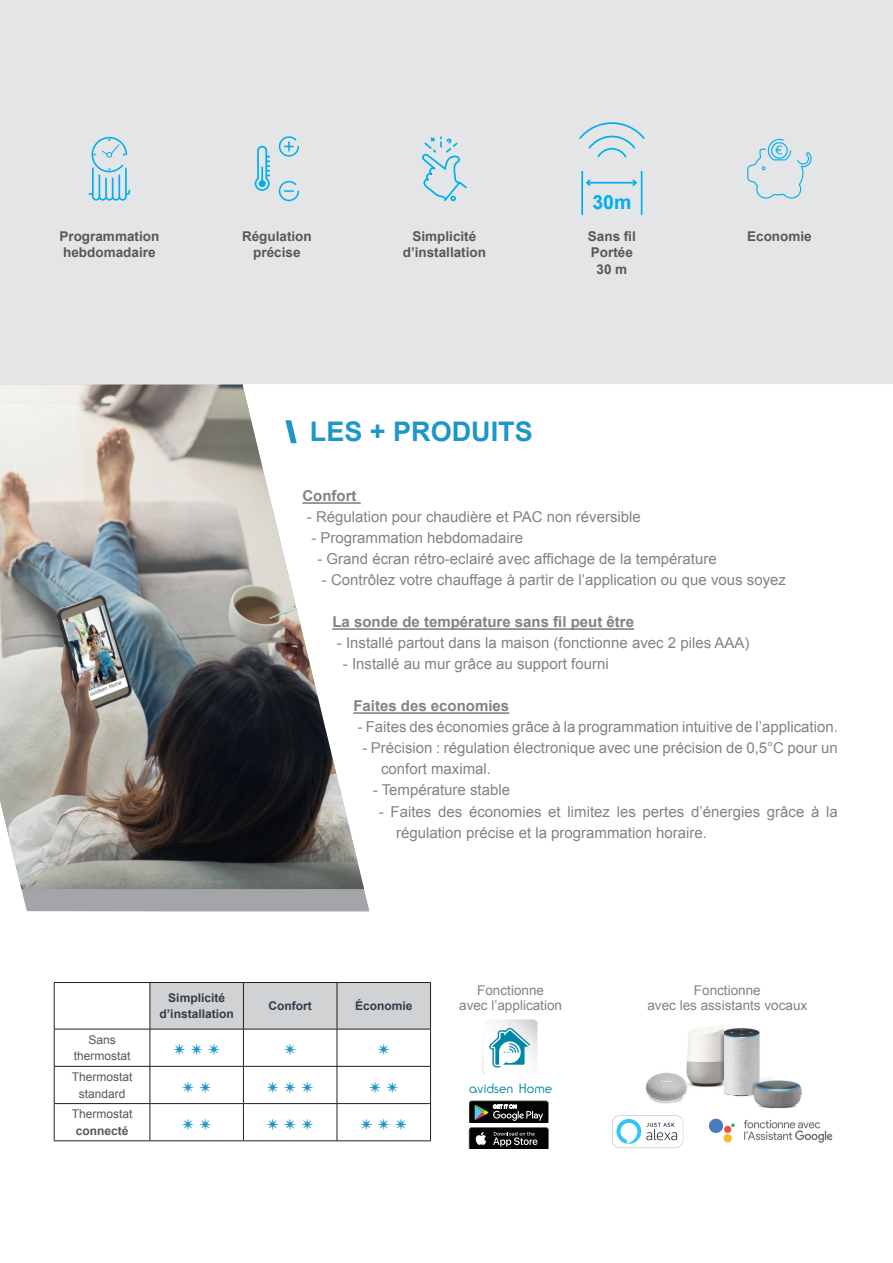
<style>
.page{position:relative;width:893px;height:1263px;background:#fff}
.page>*{position:absolute;margin:0;border:0;box-sizing:border-box;transform-origin:0 0}
.t1{font:700 27px "Arial";color:#1d96c9}
.t2{font:21px "Minion Pro";color:#1d96c9}
.t3{font:700 19.5px "Arial";color:#00aeef}
.t4{font:15px/21px "Arial";color:#808285}
.t5{font:700 15px "Arial";color:#808285}
.t6{font:700 13.5px/16.2px "Arial";color:#57585a;text-align:center}
.t7{font:13.5px/15px "Arial";color:#808285;text-align:center}
.t8{font:300 13.5px "Ronda IT Cby BT";color:#0088a0}
.t9{font:12px/16.5px "Arial";color:#57585a;text-align:center}
.t10{font:700 12px/16.5px "Arial";color:#323d49;text-align:center}
.t11{font:700 12px "Arial";color:#57585a}
.s1{font-weight:900}
</style>
<div class="page">
<hr style="left:332px;top:628px;width:302px;height:2px;background:#808285">
<hr style="left:353px;top:712px;width:156px;height:2px;background:#808285">
<svg style="left:21px;top:628px;width:348px;height:283px;fill:#a4a5a9"></svg>
<img style="left:0;top:384px;width:364px;height:505px">
<div style="left:0;top:0;width:893px;height:384px;background:#e4e5e7"></div>
<img style="left:0;top:384px;width:242px;height:1px">
<svg style="left:482px;top:1019px;width:57px;height:56px"></svg>
<img style="left:482px;top:1019px;width:54px;height:53px">
<svg style="left:483px;top:1020px;width:54px;height:54px"></svg>
<svg style="left:469px;top:1101px;width:80px;height:48px;background:#414341"></svg>
<img style="left:686px;top:1026px;width:74px;height:43px">
<img style="left:645px;top:1069px;width:79px;height:35px">
<img style="left:724px;top:1069px;width:78px;height:27px">
<svg style="left:612px;top:1115px;width:71px;height:33px"></svg>
<img style="left:708px;top:1118px;width:125px;height:25px">
<img style="left:684px;top:1096px;width:117px;height:13px">
<svg style="left:422px;top:135px;width:46px;height:68px;background:#c6dde7"></svg>
<svg style="left:578px;top:121px;width:68px;height:38px;background:#cbdfe7"></svg>
<hr style="left:641px;top:172px;width:1px;height:42px;background:#00aeef">
<hr style="left:581px;top:172px;width:2px;height:42px;background:#00aeef">
<hr style="left:588px;top:182px;width:47px;height:2px;background:#00aeef">
<svg style="left:586px;top:180px;width:5px;height:6px"></svg>
<svg style="left:632px;top:180px;width:5px;height:6px"></svg>
<svg style="left:89px;top:137px;width:41px;height:64px;background:#b7dae8"></svg>
<svg style="left:255px;top:146px;width:15px;height:45px"></svg>
<svg style="left:279px;top:136px;width:20px;height:21px"></svg>
<svg style="left:279px;top:181px;width:20px;height:20px"></svg>
<svg style="left:747px;top:139px;width:65px;height:60px;background:#cfdfe7"></svg>
<div style="left:151px;top:983px;width:279px;height:46px;background:#d1d2d4"></div>
<hr style="left:54px;top:1029px;width:96px;height:1px;background:#231f20">
<hr style="left:150px;top:1029px;width:93px;height:1px;background:#231f20">
<hr style="left:243px;top:1029px;width:94px;height:1px;background:#231f20">
<hr style="left:337px;top:1029px;width:94px;height:1px;background:#231f20">
<hr style="left:54px;top:1066px;width:96px;height:1px;background:#231f20">
<hr style="left:150px;top:1066px;width:93px;height:1px;background:#231f20">
<hr style="left:243px;top:1066px;width:94px;height:1px;background:#231f20">
<hr style="left:337px;top:1066px;width:94px;height:1px;background:#231f20">
<hr style="left:54px;top:1103px;width:96px;height:1px;background:#231f20">
<hr style="left:150px;top:1103px;width:93px;height:1px;background:#231f20">
<hr style="left:243px;top:1103px;width:94px;height:1px;background:#231f20">
<hr style="left:337px;top:1103px;width:94px;height:1px;background:#231f20">
<hr style="left:54px;top:982px;width:96px;height:1px;background:#231f20">
<hr style="left:54px;top:983px;width:1px;height:46px;background:#231f20">
<hr style="left:150px;top:982px;width:93px;height:1px;background:#231f20">
<hr style="left:150px;top:983px;width:1px;height:46px;background:#231f20">
<hr style="left:243px;top:982px;width:94px;height:1px;background:#231f20">
<hr style="left:243px;top:983px;width:1px;height:46px;background:#231f20">
<hr style="left:337px;top:982px;width:94px;height:1px;background:#231f20">
<hr style="left:337px;top:983px;width:1px;height:46px;background:#231f20">
<hr style="left:430px;top:983px;width:1px;height:46px;background:#231f20">
<hr style="left:54px;top:1029px;width:1px;height:37px;background:#231f20">
<hr style="left:150px;top:1029px;width:1px;height:37px;background:#231f20">
<hr style="left:243px;top:1029px;width:1px;height:37px;background:#231f20">
<hr style="left:337px;top:1029px;width:1px;height:37px;background:#231f20">
<hr style="left:430px;top:1029px;width:1px;height:37px;background:#231f20">
<hr style="left:54px;top:1066px;width:1px;height:37px;background:#231f20">
<hr style="left:150px;top:1066px;width:1px;height:37px;background:#231f20">
<hr style="left:243px;top:1066px;width:1px;height:37px;background:#231f20">
<hr style="left:337px;top:1066px;width:1px;height:37px;background:#231f20">
<hr style="left:430px;top:1066px;width:1px;height:37px;background:#231f20">
<hr style="left:54px;top:1104px;width:1px;height:36px;background:#231f20">
<hr style="left:150px;top:1104px;width:1px;height:36px;background:#231f20">
<hr style="left:243px;top:1104px;width:1px;height:36px;background:#231f20">
<hr style="left:337px;top:1104px;width:1px;height:36px;background:#231f20">
<hr style="left:430px;top:1104px;width:1px;height:36px;background:#231f20">
<hr style="left:54px;top:1140px;width:96px;height:1px;background:#231f20">
<hr style="left:150px;top:1140px;width:93px;height:1px;background:#231f20">
<hr style="left:243px;top:1140px;width:94px;height:1px;background:#231f20">
<hr style="left:337px;top:1140px;width:94px;height:1px;background:#231f20">
<h3 class="t3" style="left:592px;top:189px;width:41px">30m</h3>
<p class="t6" style="left:403px;top:229px;width:85px">Simplicité d’installation</p>
<p class="t6" style="left:588px;top:229px;width:50px">Sans fil<br>Portée<br>30 m</p>
<p class="t6" style="left:59px;top:229px;width:101px;text-align:left">Programmation hebdomadaire</p>
<p class="t6" style="left:242px;top:229px;width:71px">Régulation précise</p>
<p class="t6" style="left:747px;top:229px;width:66px">Economie</p>
<h1 class="t1" style="left:287px;top:414px;width:247px"><span class="s1">\</span> LES + PRODUITS</h1>
<p class="t5" style="left:302px;top:486px;width:56px">Confort</p>
<p class="t4" style="left:307px;top:507px;width:336px">- Régulation pour chaudière et PAC non réversible</p>
<p class="t4" style="left:311px;top:528px;width:213px">- Programmation hebdomadaire</p>
<p class="t4" style="left:317px;top:549px;width:401px">- Grand écran rétro-eclairé avec affichage de la température</p>
<p class="t4" style="left:322px;top:570px;width:466px">- Contrôlez votre chauffage à partir de l’application ou que vous soyez</p>
<p class="t5" style="left:332px;top:612px;width:303px">La sonde de température sans fil peut être</p>
<p class="t4" style="left:337px;top:633px;width:414px">- Installé partout dans la maison (fonctionne avec 2 piles AAA)</p>
<p class="t4" style="left:343px;top:654px;width:267px">- Installé au mur grâce au support fourni</p>
<p class="t5" style="left:353px;top:696px;width:157px">Faites des economies</p>
<p class="t4" style="left:358px;top:717px;width:481px">- Faites des économies grâce à la programmation intuitive de l’application.</p>
<p class="t4" style="left:381px;top:738px;width:458px;text-indent:-19px">- Précision : régulation électronique avec une précision de 0,5°C pour un confort maximal.</p>
<p class="t4" style="left:373px;top:780px;width:139px">- Température stable</p>
<p class="t4" style="left:396px;top:801px;width:443px;text-indent:-17px">- Faites des économies et limitez les pertes d’énergies grâce à la régulation précise et la programmation horaire.</p>
<p class="t10" style="left:160px;top:990px;width:76px">Simplicité d’installation</p>
<p class="t10" style="left:269px;top:998px;width:45px">Confort</p>
<p class="t10" style="left:355px;top:998px;width:59px">Économie</p>
<p class="t9" style="left:74px;top:1031px;width:58px">Sans thermostat</p>
<h2 class="t2" style="left:173px;top:1034px;width:49px">✴ ✴ ✴</h2>
<h2 class="t2" style="left:284px;top:1034px;width:14px">✴</h2>
<h2 class="t2" style="left:377px;top:1034px;width:14px">✴</h2>
<p class="t9" style="left:72px;top:1069px;width:62px">Thermostat standard</p>
<h2 class="t2" style="left:182px;top:1072px;width:31px">✴ ✴</h2>
<h2 class="t2" style="left:267px;top:1072px;width:49px">✴ ✴ ✴</h2>
<h2 class="t2" style="left:369px;top:1072px;width:31px">✴ ✴</h2>
<p class="t9" style="left:72px;top:1106px;width:62px">Thermostat</p>
<p class="t11" style="left:76px;top:1123px;width:54px">connecté</p>
<h2 class="t2" style="left:182px;top:1109px;width:31px">✴ ✴</h2>
<h2 class="t2" style="left:267px;top:1109px;width:49px">✴ ✴ ✴</h2>
<h2 class="t2" style="left:360px;top:1109px;width:49px">✴ ✴ ✴</h2>
<p class="t7" style="left:459px;top:982px;width:104px">Fonctionne<br>avec l’application</p>
<p class="t7" style="left:647px;top:982px;width:161px">Fonctionne<br>avec les assistants vocaux</p>
<p class="t8" style="left:469px;top:1079px;width:85px">avidsen Home</p>
</div>
